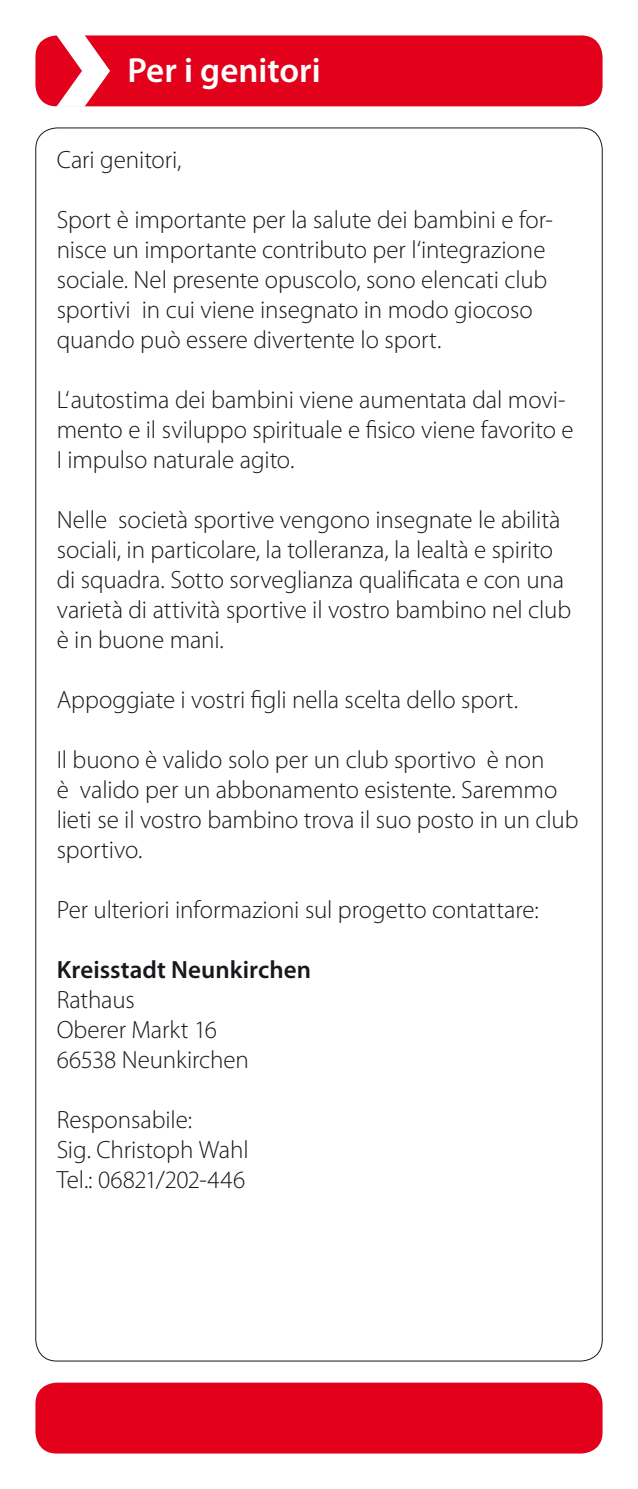
<style>
.page{position:relative;width:638px;height:1489px;background:#fff}
.page>*{position:absolute;margin:0;border:0;box-sizing:border-box;transform-origin:0 0}
.t1{font:600 35px "Myriad Pro";color:#fff}
.t2{font:300 25px/30px "Myriad Pro";letter-spacing:-.005em;color:#1a171c}
.t3{font:600 25px "Myriad Pro";color:#1a171c}
</style>
<div class="page">
<div style="left:35px;top:35px;width:567px;height:71px;background:#e2001a;border-radius:21px"></div>
<div style="left:35px;top:1382px;width:567px;height:71px;background:#e2001a;border-radius:21px"></div>
<svg style="left:56px;top:35px;width:54px;height:72px"></svg>
<h1 class="t1" style="left:128px;top:48px;width:194px">Per i genitori</h1>
<p class="t2" style="left:57px;top:144px;width:126px">Cari genitori,</p>
<p class="t2" style="left:57px;top:204px;width:498px">Sport è importante per la salute dei bambini e for&shy;nisce un importante contributo per l‘integrazione sociale. Nel presente opuscolo, sono elencati club sportivi in cui viene insegnato in modo giocoso quando può essere divertente lo sport.</p>
<p class="t2" style="left:57px;top:384px;width:518px">L‘autostima dei bambini viene aumentata dal movi&shy;mento e il sviluppo spirituale e fisico viene favorito e<br>I impulso naturale agito.</p>
<p class="t2" style="left:57px;top:504px;width:516px">Nelle società sportive vengono insegnate le abilità sociali, in particolare, la tolleranza, la lealtà e spirito di squadra. Sotto sorveglianza qualificata e con una varietà di attività sportive il vostro bambino nel club è in buone mani.</p>
<p class="t2" style="left:57px;top:684px;width:463px">Appoggiate i vostri figli nella scelta dello sport.</p>
<p class="t2" style="left:57px;top:744px;width:523px">Il buono è valido solo per un club sportivo è non<br>è valido per un abbonamento esistente. Saremmo lieti se il vostro bambino trova il suo posto in un club sportivo.</p>
<p class="t2" style="left:57px;top:894px;width:483px">Per ulteriori informazioni sul progetto contattare:</p>
<p class="t3" style="left:57px;top:953px;width:256px">Kreisstadt Neunkirchen</p>
<p class="t2" style="left:57px;top:984px;width:194px">Rathaus<br>Oberer Markt 16<br>66538 Neunkirchen</p>
<p class="t2" style="left:57px;top:1104px;width:193px">Responsabile:<br>Sig. Christoph Wahl<br>Tel.: 06821/202-446</p>
</div>
